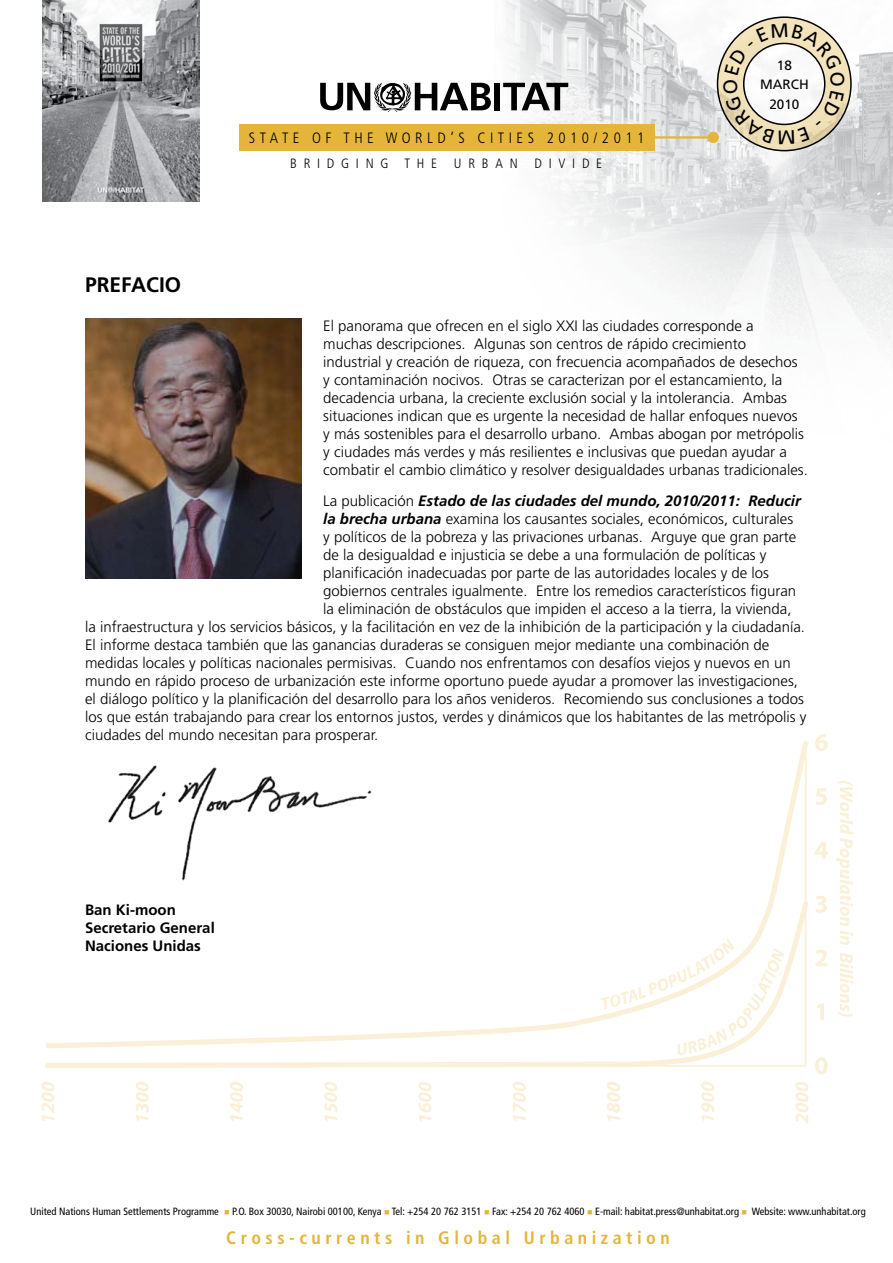
<style>
.page{position:relative;width:893px;height:1263px;background:#fff}
.page>*{position:absolute;margin:0;border:0;box-sizing:border-box;transform-origin:0 0}
.t1{font:700 21px "Frutiger";color:#000}
.t2{font:700 condensed 18px "Frutiger";letter-spacing:.25em;color:#e5b53a}
.t3{font:300 15px/18px "Frutiger";color:#000}
.t4{font:italic 700 15px "Frutiger";color:#000}
.t5{font:700 15px/18px "Frutiger";color:#000}
.t6{font:300 condensed 15px "Frutiger";letter-spacing:.3em;color:#000}
.t7{font:300 condensed 13.5px "Frutiger";letter-spacing:.5em;color:#000}
.t8{font:13.5px/19.5px "Frutiger";color:#000;text-align:center}
.t9{font:condensed 10.5px "Frutiger";color:#000}
.s1{font-weight:300;font-style:normal}
.s2{font-weight:700;font-style:italic}
.s3{color:#e5b53a}
</style>
<div class="page">
<img style="left:94px;top:0;width:799px;height:579px">
<svg style="left:41px;top:1082px;width:13px;height:39px"></svg>
<svg style="left:836px;top:781px;width:17px;height:164px"></svg>
<svg style="left:838px;top:953px;width:15px;height:64px"></svg>
<svg style="left:701px;top:1082px;width:13px;height:39px"></svg>
<svg style="left:607px;top:1082px;width:13px;height:39px"></svg>
<svg style="left:513px;top:1082px;width:13px;height:39px"></svg>
<svg style="left:418px;top:1082px;width:13px;height:39px"></svg>
<svg style="left:324px;top:1082px;width:13px;height:39px"></svg>
<svg style="left:230px;top:1082px;width:13px;height:39px"></svg>
<svg style="left:136px;top:1082px;width:13px;height:39px"></svg>
<svg style="left:815px;top:1057px;width:12px;height:17px"></svg>
<svg style="left:816px;top:1004px;width:8px;height:16px"></svg>
<svg style="left:815px;top:949px;width:12px;height:17px"></svg>
<svg style="left:815px;top:896px;width:12px;height:17px"></svg>
<svg style="left:815px;top:842px;width:13px;height:16px"></svg>
<svg style="left:815px;top:788px;width:12px;height:17px"></svg>
<svg style="left:815px;top:734px;width:13px;height:17px"></svg>
<svg style="left:795px;top:1082px;width:13px;height:42px"></svg>
<svg style="left:769px;top:741px;width:40px;height:157px"></svg>
<svg style="left:45px;top:898px;width:763px;height:170px"></svg>
<img style="left:43px;top:0;width:156px;height:201px">
<div style="left:708px;top:132px;width:11px;height:11px;background:#e5b53a;border-radius:50%"></div>
<hr style="left:653px;top:136px;width:55px;height:3px;background:#e5b53a">
<div style="left:239px;top:124px;width:415px;height:27px;background:#e5b53a"></div>
<svg style="left:320px;top:83px;width:171px;height:29px"></svg>
<div style="left:494px;top:83px;width:6px;height:27px;background:#000"></div>
<svg style="left:503px;top:83px;width:65px;height:27px"></svg>
<img style="left:85px;top:318px;width:217px;height:260px">
<img style="left:108px;top:765px;width:264px;height:116px">
<svg style="left:716px;top:16px;width:136px;height:136px"></svg>
<h1 class="t1" style="left:85px;top:272px;width:98px">PREFACIO</h1>
<p class="t6" style="left:249px;top:129px;width:397px">STATE OF THE WORLD’S CITIES 2010/2011</p>
<p class="t7" style="left:290px;top:156px;width:314px">BRIDGING THE URBAN DIVIDE</p>
<p class="t8" style="left:760px;top:55px;width:50px">18<br>MARCH<br>2010</p>
<p class="t3" style="left:323px;top:317px;width:486px">El panorama que ofrecen en el siglo XXI las ciudades corresponde a<br>muchas descripciones. Algunas son centros de rápido crecimiento industrial y creación de riqueza, con frecuencia acompañados de desechos y contaminación nocivos. Otras se caracterizan por el estancamiento, la decadencia urbana, la creciente exclusión social y la intolerancia. Ambas situaciones indican que es urgente la necesidad de hallar enfoques nuevos<br>y más sostenibles para el desarrollo urbano. Ambas abogan por metrópolis y ciudades más verdes y más resilientes e inclusivas que puedan ayudar a combatir el cambio climático y resolver desigualdades urbanas tradicionales.</p>
<p class="t4" style="left:323px;top:492px;width:479px"><span class="s1">La publicación</span> Estado de las ciudades del mundo, 2010/2011: Reducir</p>
<p class="t3" style="left:323px;top:510px;width:472px"><span class="s2">la brecha urbana</span> examina los causantes sociales, económicos, culturales</p>
<p class="t3" style="left:323px;top:528px;width:475px">y políticos de la pobreza y las privaciones urbanas. Arguye que gran parte</p>
<p class="t3" style="left:323px;top:546px;width:445px">de la desigualdad e injusticia se debe a una formulación de políticas y</p>
<p class="t3" style="left:323px;top:564px;width:447px">planificación inadecuadas por parte de las autoridades locales y de los</p>
<p class="t3" style="left:323px;top:582px;width:475px">gobiernos centrales igualmente. Entre los remedios característicos figuran</p>
<p class="t3" style="left:323px;top:600px;width:470px">la eliminación de obstáculos que impiden el acceso a la tierra, la vivienda,</p>
<p class="t3" style="left:85px;top:618px;width:722px">la infraestructura y los servicios básicos, y la facilitación en vez de la inhibición de la participación y la ciudadanía.</p>
<p class="t3" style="left:85px;top:636px;width:686px">El informe destaca también que las ganancias duraderas se consiguen mejor mediante una combinación de</p>
<p class="t3" style="left:85px;top:654px;width:707px">medidas locales y políticas nacionales permisivas. Cuando nos enfrentamos con desafíos viejos y nuevos en un</p>
<p class="t3" style="left:85px;top:672px;width:714px">mundo en rápido proceso de urbanización este informe oportuno puede ayudar a promover las investigaciones,</p>
<p class="t3" style="left:85px;top:690px;width:720px">el diálogo político y la planificación del desarrollo para los años venideros. Recomiendo sus conclusiones a todos</p>
<p class="t3" style="left:85px;top:708px;width:723px">los que están trabajando para crear los entornos justos, verdes y dinámicos que los habitantes de las metrópolis y</p>
<p class="t3" style="left:85px;top:726px;width:295px">ciudades del mundo necesitan para prosperar.</p>
<p class="t5" style="left:85px;top:901px;width:131px">Ban Ki-moon<br>Secretario General<br>Naciones Unidas</p>
<p class="t9" style="left:30px;top:1205px;width:837px">United Nations Human Settlements Programme <span class="s3">■</span> P.O. Box 30030, Nairobi 00100, Kenya <span class="s3">■</span> Tel: +254 20 762 3151 <span class="s3">■</span> Fax: +254 20 762 4060 <span class="s3">■</span> E-mail: habitat.press@unhabitat.org <span class="s3">■</span> Website: www.unhabitat.org</p>
<p class="t2" style="left:226px;top:1227px;width:445px">Cross-currents in Global Urbanization</p>
</div>
